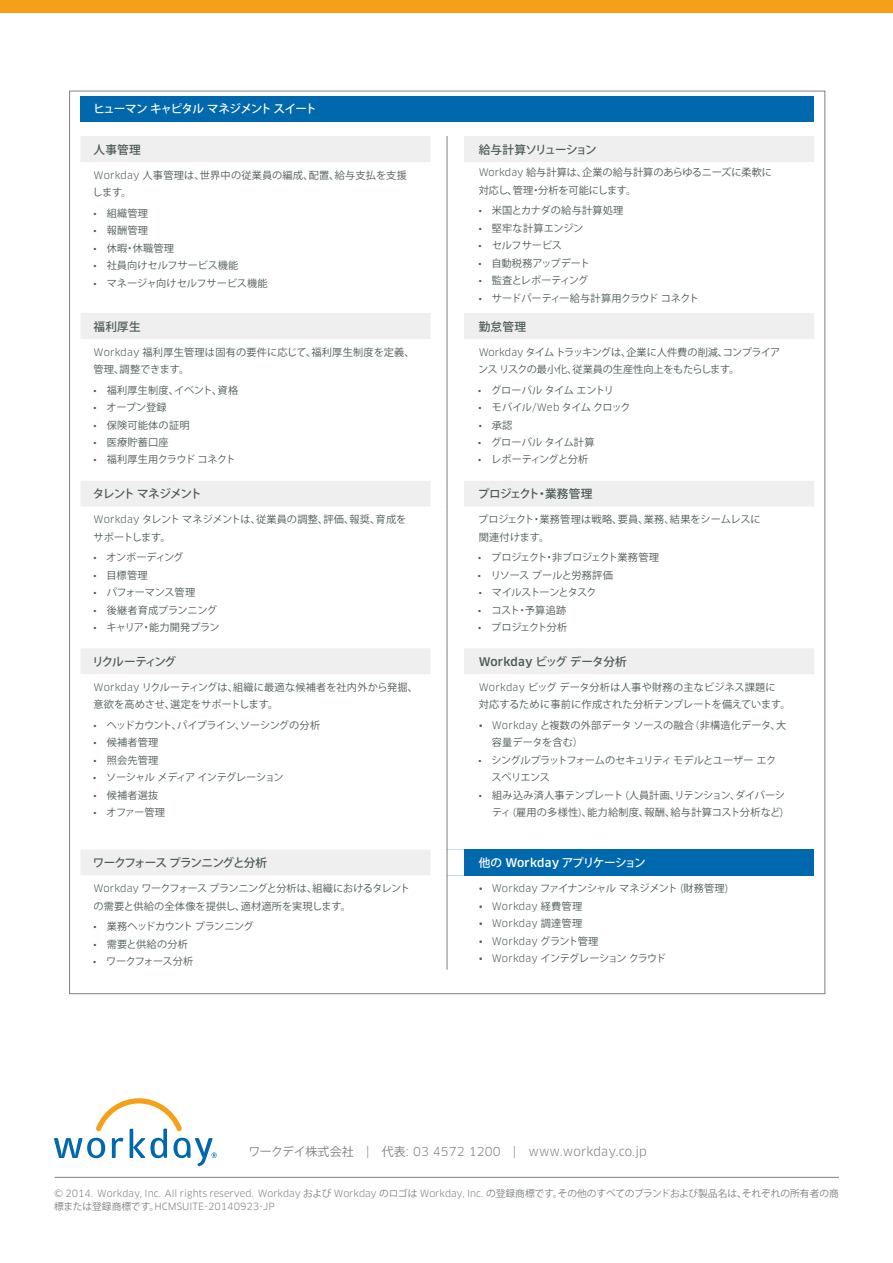
<style>
.page{position:relative;width:893px;height:1263px;background:#fff}
.page>*{position:absolute;margin:0;border:0;box-sizing:border-box;transform-origin:0 0}
.t1{font:12.3px "Clan OT";letter-spacing:.005em;color:#7e8083}
.t2{font:500 11.7px "Koz Go Pr 6 N";letter-spacing:-.06em;color:#4c5b52}
.t3{font:500 11.7px "Koz Go Pr 6 N";letter-spacing:-.07em;color:#fff}
.t4{font:500 11.7px "Koz Go Pr 6 N";letter-spacing:-.105em;color:#fff}
.t5{font:500 11.7px "Koz Go Pr 6 N";letter-spacing:-.08em;color:#4c5b52}
.t6{font:500 11.7px "Koz Go Pr 6 N";letter-spacing:-.12em;color:#4c5b52}
.t7{font:10.2px/17.4px "Koz Go Pr 6 N";color:#4c5b52}
.t8{font:10.2px/17.4px "Koz Go Pr 6 N";letter-spacing:.02em;color:#4c5b52}
.t9{font:10.2px/17.4px "Koz Go Pr 6 N";letter-spacing:-.05em;color:#4c5b52}
.t10{font:10.2px/17.4px "Koz Go Pr 6 N";letter-spacing:-.02em;color:#4c5b52}
.t11{font:10.2px "Koz Go Pr 6 N";letter-spacing:-.06em;color:#4c5b52}
.t12{font:10.2px "Koz Go Pr 6 N";letter-spacing:-.03em;color:#4c5b52}
.t13{font:10.2px "Koz Go Pr 6 N";letter-spacing:-.04em;color:#4c5b52}
.t14{font:10.2px "Clan OT";letter-spacing:.02em;color:#4c5b52}
.t15{font:10.2px "Koz Go Pr 6 N";letter-spacing:-.08em;color:#4c5b52}
.t16{font:10.2px "Koz Go Pr 6 N";letter-spacing:-.065em;color:#4c5b52}
.t17{font:9.75px/13.5px "Clan OT";color:#7e8083}
.s1{font-family:"Clan OT"}
.s2{font-family:"Koz Go Pr 6 N"}
.s3{font-family:"Koz Go Pr 6 N";font-size:12px}
.s4{font-size:12px}
</style>
<div class="page">
<hr style="left:55px;top:1177px;width:784px;height:1px;background:#7e8083">
<svg style="left:54px;top:1098px;width:163px;height:68px"></svg>
<div style="left:0;top:0;width:893px;height:13px;background:#f6a01a"></div>
<div style="left:81px;top:136px;width:733px;height:26px;background:#efeff0"></div>
<svg style="left:81px;top:313px;width:733px;height:562px"></svg>
<div style="left:447px;top:849px;width:367px;height:27px;background:#0068ac"></div>
<div style="left:430px;top:136px;width:34px;height:26px;background:#fff"></div>
<div style="left:430px;top:313px;width:34px;height:26px;background:#fff"></div>
<div style="left:430px;top:339px;width:34px;height:141px;background:#fff"></div>
<div style="left:430px;top:480px;width:34px;height:27px;background:#fff"></div>
<div style="left:430px;top:507px;width:34px;height:141px;background:#fff"></div>
<div style="left:430px;top:648px;width:34px;height:26px;background:#fff"></div>
<div style="left:430px;top:674px;width:34px;height:175px;background:#fff"></div>
<div style="left:430px;top:849px;width:34px;height:27px;background:#fff"></div>
<div style="left:80px;top:96px;width:734px;height:26px;background:#0068ac"></div>
<hr style="left:447px;top:136px;width:1px;height:834px;background:#7e8083">
<p class="t3" style="left:94px;top:103px;width:225px">ヒューマンキャピタルマネジメントスイート</p>
<p class="t2" style="left:94px;top:143px;width:49px">人事管理</p>
<p class="t2" style="left:479px;top:143px;width:120px">給与計算ソリューション</p>
<p class="t8" style="left:93px;top:166px;width:316px"><span class="s1">Workday</span> 人事管理は、世界中の従業員の編成、配置、給与支払を支援します。</p>
<p class="t7" style="left:94px;top:205px;width:56px">• 組織管理</p>
<p class="t7" style="left:94px;top:222px;width:56px">• 報酬管理</p>
<p class="t7" style="left:94px;top:239px;width:82px">• 休暇・休職管理</p>
<p class="t7" style="left:94px;top:257px;width:146px">• 社員向けセルフサービス機能</p>
<p class="t7" style="left:94px;top:274px;width:176px">• マネージャ向けセルフサービス機能</p>
<p class="t7" style="left:479px;top:164px;width:295px"><span class="s1">Workday</span> 給与計算は、企業の給与計算のあらゆるニーズに柔軟に対応し、管理・分析を可能にします。</p>
<p class="t8" style="left:479px;top:202px;width:146px">• 米国とカナダの給与計算処理</p>
<p class="t7" style="left:479px;top:219px;width:106px">• 堅牢な計算エンジン</p>
<p class="t7" style="left:479px;top:237px;width:85px">• セルフサービス</p>
<p class="t7" style="left:478px;top:254px;width:113px">• 自動税務アップデート</p>
<p class="t11" style="left:479px;top:275px;width:111px">• 監査とレポーティング</p>
<p class="t7" style="left:479px;top:289px;width:222px">• サードパーティー給与計算用クラウドコネクト</p>
<p class="t2" style="left:94px;top:320px;width:49px">福利厚生</p>
<p class="t2" style="left:479px;top:320px;width:49px">勤怠管理</p>
<p class="t8" style="left:94px;top:343px;width:323px"><span class="s1">Workday</span> 福利厚生管理は固有の要件に応じて、福利厚生制度を定義、管理、調整できます。</p>
<p class="t8" style="left:94px;top:381px;width:146px">• 福利厚生制度、イベント、資格</p>
<p class="t7" style="left:93px;top:399px;width:75px">• オープン登録</p>
<p class="t8" style="left:94px;top:416px;width:98px">• 保険可能体の証明</p>
<p class="t7" style="left:94px;top:434px;width:77px">• 医療貯蓄口座</p>
<p class="t12" style="left:94px;top:454px;width:144px">• 福利厚生用クラウドコネクト</p>
<p class="t10" style="left:478px;top:343px;width:304px"><span class="s1">Workday</span> タイムトラッキングは、企業に人件費の削減、コンプライアンスリスクの最小化、従業員の生産性向上をもたらします。</p>
<p class="t7" style="left:478px;top:381px;width:138px">• グローバルタイムエントリ</p>
<p class="t11" style="left:479px;top:402px;width:154px">• モバイル<span class="s1">/Web</span> タイムクロック</p>
<p class="t7" style="left:479px;top:416px;width:35px">• 承認</p>
<p class="t7" style="left:478px;top:434px;width:118px">• グローバルタイム計算</p>
<p class="t11" style="left:478px;top:454px;width:112px">• レポーティングと分析</p>
<p class="t2" style="left:93px;top:487px;width:110px">タレントマネジメント</p>
<p class="t2" style="left:478px;top:487px;width:116px">プロジェクト・業務管理</p>
<p class="t7" style="left:94px;top:511px;width:314px"><span class="s1">Workday</span> タレントマネジメントは、従業員の調整、評価、報奨、育成をサポートします。</p>
<p class="t11" style="left:93px;top:552px;width:92px">• オンボーディング</p>
<p class="t7" style="left:93px;top:566px;width:56px">• 目標管理</p>
<p class="t12" style="left:94px;top:587px;width:103px">• パフォーマンス管理</p>
<p class="t7" style="left:94px;top:601px;width:125px">• 後継者育成プランニング</p>
<p class="t12" style="left:93px;top:622px;width:128px">• キャリア・能力開発プラン</p>
<p class="t7" style="left:478px;top:511px;width:284px">プロジェクト・業務管理は戦略、要員、業務、結果をシームレスに関連付けます。</p>
<p class="t12" style="left:478px;top:552px;width:182px">• プロジェクト・非プロジェクト業務管理</p>
<p class="t7" style="left:478px;top:566px;width:137px">• リソースプールと労務評価</p>
<p class="t16" style="left:479px;top:587px;width:119px">• マイルストーンとタスク</p>
<p class="t7" style="left:478px;top:601px;width:89px">• コスト・予算追跡</p>
<p class="t9" style="left:478px;top:619px;width:91px">• プロジェクト分析</p>
<p class="t6" style="left:92px;top:655px;width:85px">リクルーティング</p>
<p class="t2" style="left:479px;top:655px;width:150px"><span class="s1">Workday</span> ビッグデータ分析</p>
<p class="t7" style="left:94px;top:679px;width:326px"><span class="s1">Workday</span> リクルーティングは、組織に最適な候補者を社内外から発掘、意欲を高めさせ、選定をサポートします。</p>
<p class="t9" style="left:94px;top:717px;width:228px">• ヘッドカウント、パイプライン、ソーシングの分析</p>
<p class="t7" style="left:94px;top:734px;width:66px">• 候補者管理</p>
<p class="t7" style="left:94px;top:752px;width:66px">• 照会先管理</p>
<p class="t9" style="left:93px;top:769px;width:192px">• ソーシャルメディアインテグレーション</p>
<p class="t7" style="left:94px;top:787px;width:66px">• 候補者選抜</p>
<p class="t7" style="left:93px;top:804px;width:73px">• オファー管理</p>
<p class="t7" style="left:479px;top:679px;width:313px"><span class="s1">Workday</span> ビッグデータ分析は人事や財務の主なビジネス課題に<br>対応するために事前に作成された分析テンプレートを備えています。</p>
<p class="t7" style="left:492px;top:717px;width:296px;text-indent:-13px"><span class="s1">• Workday</span> と複数の外部データソースの融合（非構造化データ、大容量データを含む）</p>
<p class="t9" style="left:491px;top:752px;width:286px;text-indent:-13px">• シングルプラットフォームのセキュリティモデルとユーザーエクスペリエンス</p>
<p class="t8" style="left:479px;top:787px;width:308px;text-align:right">• 組み込み済人事テンプレート <span class="s1">(</span>人員計画、リテンション、ダイバーシティ <span class="s1">(</span>雇用の多様性<span class="s1">)</span>、能力給制度、報酬、給与計算コスト分析など<span class="s1">)</span></p>
<p class="t5" style="left:93px;top:856px;width:176px">ワークフォースプランニングと分析</p>
<p class="t4" style="left:479px;top:856px;width:169px">他の <span class="s1">Workday</span> アプリケーション</p>
<p class="t7" style="left:94px;top:880px;width:318px"><span class="s1">Workday</span> ワークフォースプランニングと分析は、組織におけるタレントの需要と供給の全体像を提供し、適材適所を実現します。</p>
<p class="t13" style="left:94px;top:921px;width:162px">• 業務ヘッドカウントプランニング</p>
<p class="t8" style="left:94px;top:935px;width:96px">• 需要と供給の分析</p>
<p class="t11" style="left:93px;top:956px;width:102px">• ワークフォース分析</p>
<p class="t13" style="left:479px;top:883px;width:251px"><span class="s1">• Workday</span> ファイナンシャルマネジメント <span class="s1">(</span>財務管理<span class="s1">)</span></p>
<p class="t14" style="left:479px;top:900px;width:105px">• Workday <span class="s2">経費管理</span></p>
<p class="t14" style="left:479px;top:917px;width:105px">• Workday <span class="s2">調達管理</span></p>
<p class="t14" style="left:479px;top:935px;width:121px">• Workday <span class="s2">グラント管理</span></p>
<p class="t15" style="left:479px;top:952px;width:189px"><span class="s1">• Workday</span> インテグレーションクラウド</p>
<p class="t1" style="left:248px;top:1144px;width:400px"><span class="s3">ワークデイ株式会社　</span>|<span class="s3">　代表</span>: <span class="s4">03 4572 1200</span> | www.workday.co.jp</p>
<p class="t17" style="left:54px;top:1186px;width:786px">© 2014. Workday, Inc. All rights reserved. Workday <span class="s2">および</span> Workday <span class="s2">のロゴは</span> Workday, Inc. <span class="s2">の登録商標です。その他のすべてのブランドおよび製品名は、それぞれの所有者の商標または登録商標です。</span>HCMSUITE-20140923-JP</p>
</div>
